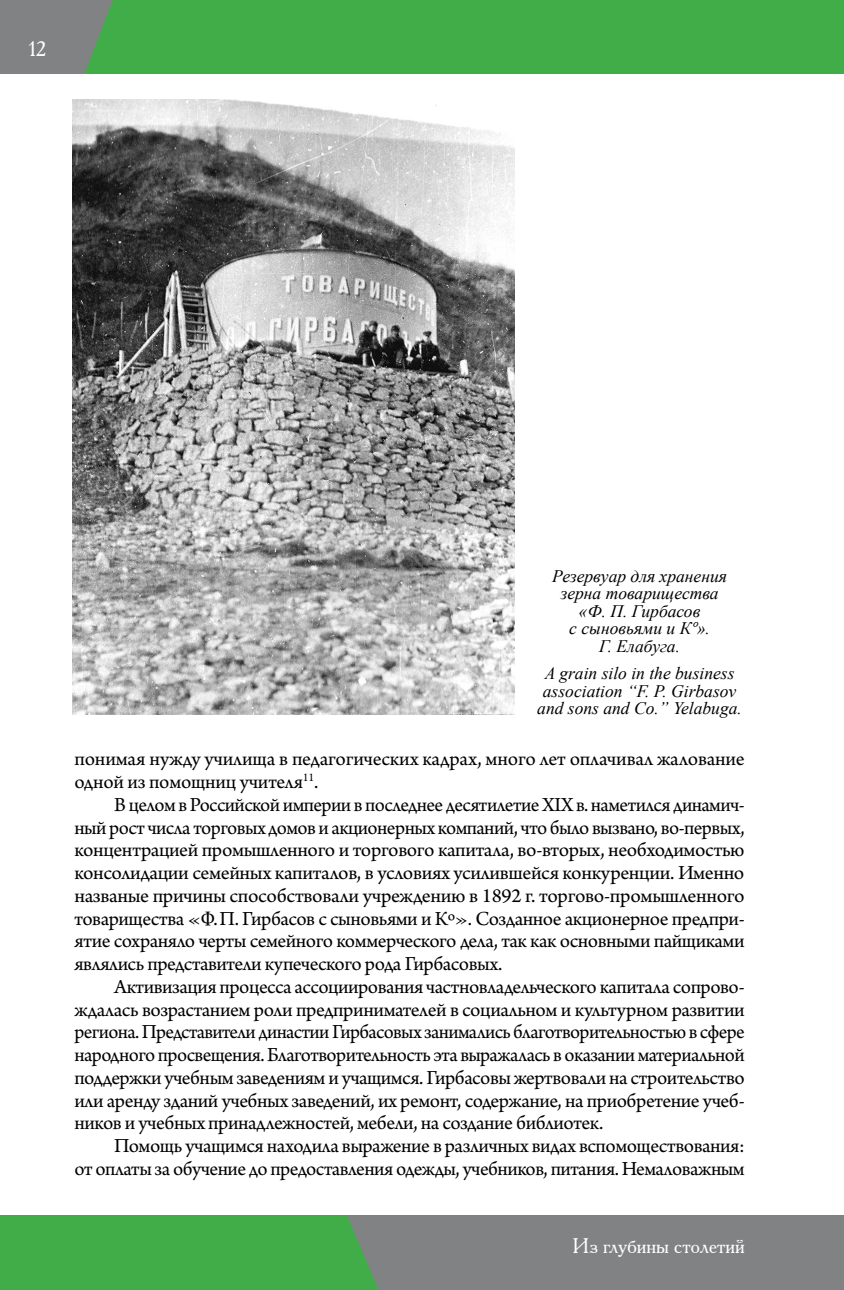
<style>
.page{position:relative;width:844px;height:1290px;background:#fff}
.page>*{position:absolute;margin:0;border:0;box-sizing:border-box;transform-origin:0 0}
.t1{font:21px/22.8px "Arno Pro";letter-spacing:-.02em;color:#000;text-align:justify}
.t2{font:21px "Academy ACTT";color:#fff}
.t3{font:italic 17.5px/17.5px "Times New Roman";color:#000;text-align:center}
</style>
<div class="page">
<div style="left:0;top:1215px;width:843px;height:75px;background:#40ad49"></div>
<div style="left:347px;top:1215px;width:496px;height:75px;background:#808284"></div>
<div style="left:0;top:0;width:843px;height:74px;background:#40ad49"></div>
<svg style="left:0;top:0;width:113px;height:74px;background:#77877c"></svg>
<img style="left:73px;top:100px;width:441px;height:614px">
<p class="t2" style="left:28px;top:36px;width:20px">12</p>
<p class="t3" style="left:552px;top:567px;width:176px">Резервуар для хранения зерна товарищества «Ф. П. Гирбасов<br>с сыновьями и Кº».<br>Г. Елабуга.</p>
<p class="t3" style="left:537px;top:664px;width:206px">A grain silo in the business association “F. P. Girbasov and sons and Co.” Yelabuga.</p>
<p class="t1" style="left:74px;top:749px;width:671px">понимая нужду училища в педагогических кадрах, много лет оплачивал жалование одной из помощниц учителя<sup>11</sup>.</p>
<p class="t1" style="left:74px;top:794px;width:671px;text-indent:40px">В целом в Российской империи в последнее десятилетие XIX в. наметился динамич&shy;ный рост числа торговых домов и акционерных компаний, что было вызвано, во‑первых, концентрацией промышленного и торгового капитала, во‑вторых, необходимостью консолидации семейных капиталов, в условиях усилившейся конкуренции. Именно названые причины способствовали учреждению в 1892 г. торгово-промышленного товарищества «Ф.П. Гирбасов с сыновьями и Кº». Созданное акционерное предпри&shy;ятие сохраняло черты семейного коммерческого дела, так как основными пайщиками являлись представители купеческого рода Гирбасовых.</p>
<p class="t1" style="left:74px;top:976px;width:671px;text-indent:40px">Активизация процесса ассоциирования частновладельческого капитала сопрово&shy;ждалась возрастанием роли предпринимателей в социальном и культурном развитии региона. Представители династии Гирбасовых занимались благотворительностью в сфере народного просвещения. Благотворительность эта выражалась в оказании материальной поддержки учебным заведениям и учащимся. Гирбасовы жертвовали на строительство или аренду зданий учебных заведений, их ремонт, содержание, на приобретение учеб&shy;ников и учебных принадлежностей, мебели, на создание библиотек.</p>
<p class="t1" style="left:74px;top:1135px;width:671px;text-align:right">Помощь учащимся находила выражение в различных видах вспомоществования:<br>от оплаты за обучение до предоставления одежды, учебников, питания. Немаловажным</p>
<p class="t2" style="left:572px;top:1233px;width:174px">Из глубины столетий</p>
</div>
